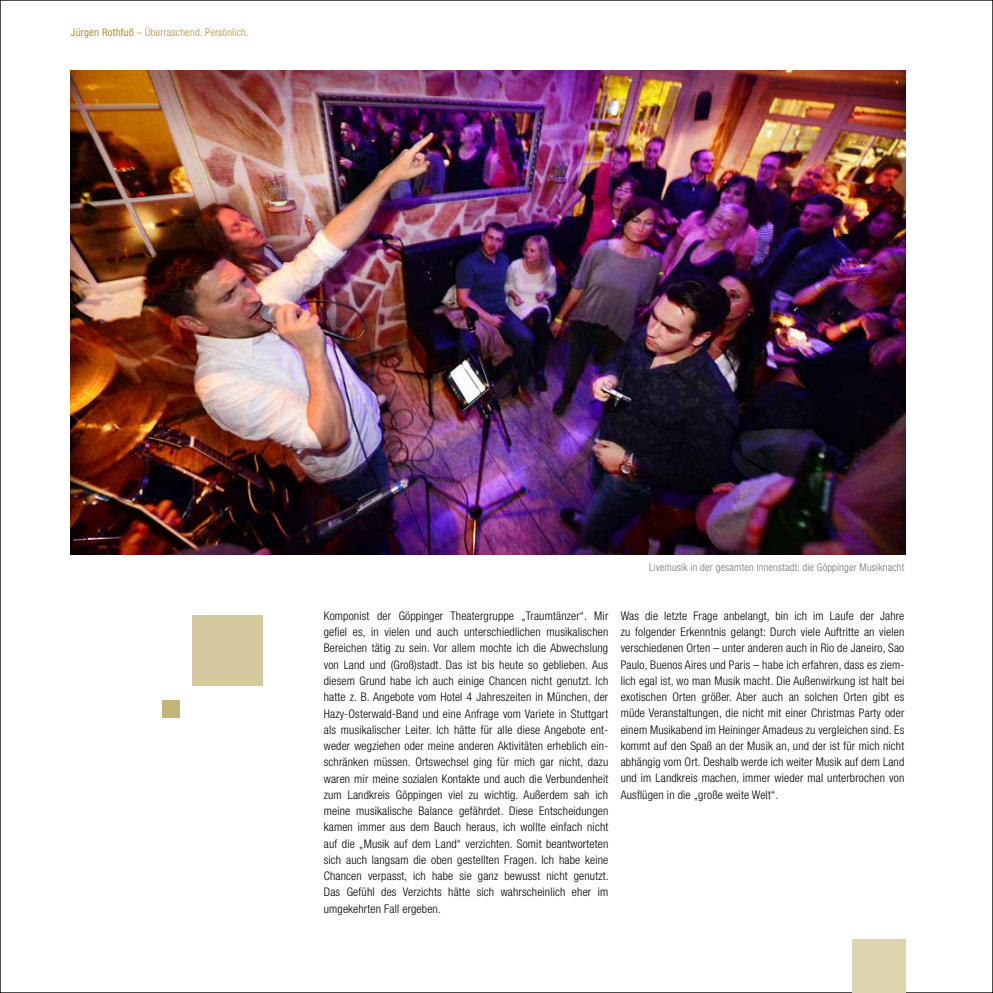
<style>
.page{position:relative;width:993px;height:993px;background:#fff}
.page>*{position:absolute;margin:0;border:0;box-sizing:border-box;transform-origin:0 0}
.t1{font:300 condensed 11.88px/16.2px "Helvetica Neue LT Std";letter-spacing:.015em;color:#000;text-align:justify}
.t2{font:300 condensed 10.62px "Helvetica Neue LT Std";letter-spacing:.015em;color:#757574}
.t3{font:300 condensed 10.62px "Helvetica Neue LT Std";letter-spacing:.02em;color:#a9933e}
.s1{font-weight:400}
</style>
<div class="page">
<img style="left:71px;top:71px;width:833px;height:483px">
<div style="left:162px;top:699px;width:18px;height:18px;background:#c3b478"></div>
<div style="left:192px;top:615px;width:71px;height:71px;background:#d4c99f"></div>
<div style="left:851px;top:939px;width:53px;height:53px;background:#ddd4b2"></div>
<p class="t3" style="left:71px;top:26px;width:179px"><span class="s1">Jürgen Rothfuß</span> – Überraschend. Persönlich.</p>
<p class="t2" style="left:648px;top:561px;width:257px">Livemusik in der gesamten Innenstadt: die Göppinger Musiknacht</p>
<p class="t1" style="left:324px;top:607px;width:286px">Komponist der Göppinger Theatergruppe „Traumtänzer“. Mir gefel es, in vielen und auch unterschiedlichen musikalischen Bereichen tätig zu sein. Vor allem mochte ich die Abwechslung von Land und (Groß)stadt. Das ist bis heute so geblieben. Aus diesem Grund habe ich auch einige Chancen nicht genutzt. Ich hatte z. B. Angebote vom Hotel 4 Jahreszeiten in München, der Hazy-Osterwald-Band und eine Anfrage vom Variete in Stuttgart als musikalischer Leiter. Ich hätte für alle diese Angebote ent&shy;weder wegziehen oder meine anderen Aktivitäten erheblich ein&shy;schränken müssen. Ortswechsel ging für mich gar nicht, dazu waren mir meine sozialen Kontakte und auch die Verbundenheit zum Landkreis Göppingen viel zu wichtig. Außerdem sah ich meine musikalische Balance gefährdet. Diese Entscheidungen kamen immer aus dem Bauch heraus, ich wollte einfach nicht auf die „Musik auf dem Land“ verzichten. Somit beantworteten sich auch langsam die oben gestellten Fragen. Ich habe keine Chancen verpasst, ich habe sie ganz bewusst nicht genutzt.<br>Das Gefühl des Verzichts hätte sich wahrscheinlich eher im umgekehrten Fall ergeben.</p>
<p class="t1" style="left:620px;top:607px;width:285px">Was die letzte Frage anbelangt, bin ich im Laufe der Jahre zu folgender Erkenntnis gelangt: Durch viele Auftritte an vielen verschiedenen Orten – unter anderen auch in Rio de Janeiro, Sao Paulo, Buenos Aires und Paris – habe ich erfahren, dass es ziem&shy;lich egal ist, wo man Musik macht. Die Außenwirkung ist halt bei exotischen Orten größer. Aber auch an solchen Orten gibt es müde Veranstaltungen, die nicht mit einer Christmas Party oder einem Musikabend im Heininger Amadeus zu vergleichen sind. Es kommt auf den Spaß an der Musik an, und der ist für mich nicht abhängig vom Ort. Deshalb werde ich weiter Musik auf dem Land und im Landkreis machen, immer wieder mal unterbrochen von Ausfügen in die „große weite Welt“.</p>
</div>
